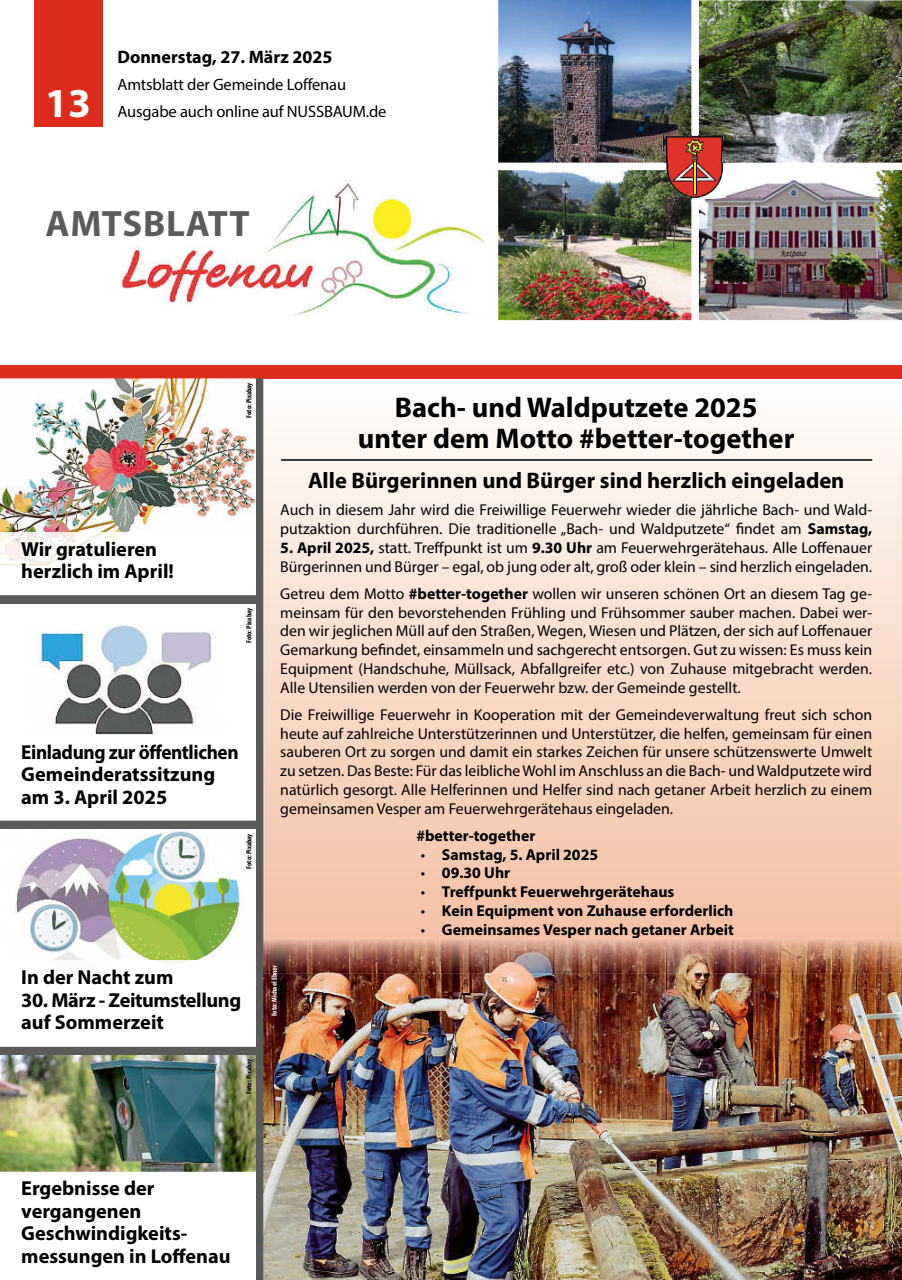
<style>
.page{position:relative;width:902px;height:1280px;background:#fff}
.page>*{position:absolute;margin:0;border:0;box-sizing:border-box;transform-origin:0 0}
.t1{font:700 41.25px "Myriad Pro";color:#fff}
.t2{font:700 36.9px "Myriad Pro";letter-spacing:.02em;color:#5b5b5a}
.t3{font:700 28.5px/31.7px "Myriad Pro";color:#000;text-align:center}
.t4{font:700 22.5px "Myriad Pro";color:#000}
.t5{font:700 20.25px/22.5px "Myriad Pro";color:#000}
.t6{font:700 20.25px/22.5px "Myriad Pro";color:#000;scale:.95 1}
.t7{font:700 20.25px/22.5px "Myriad Pro";letter-spacing:-.02em;color:#000}
.t8{font:700 18px "Myriad Pro";color:#000}
.t9{font:16.5px "Myriad Pro";letter-spacing:-.01em;color:#000}
.t10{font:15.75px/18.8px "Myriad Pro";color:#000}
.t11{font:700 15.75px "Myriad Pro";color:#000}
.t12{font:700 condensed 7.5px "Myriad Pro";color:#000}
.t13{font:700 condensed 7.5px "Myriad Pro";color:#fff}
.s1{font-weight:700}
.s2{font-weight:400}
</style>
<div class="page">
<div style="left:0;top:365px;width:901px;height:13px;background:#dd2b1c"></div>
<div style="left:0;top:595px;width:255px;height:9px;background:#5b5b5a"></div>
<div style="left:256px;top:378px;width:7px;height:902px;background:#5b5b5a"></div>
<div style="left:34px;top:0;width:68px;height:126px;background:#dd2b1c"></div>
<img style="left:698px;top:0;width:203px;height:163px">
<img style="left:498px;top:170px;width:193px;height:150px">
<img style="left:498px;top:0;width:193px;height:163px">
<img style="left:698px;top:170px;width:203px;height:150px">
<img style="left:121px;top:180px;width:368px;height:137px">
<img style="left:666px;top:135px;width:58px;height:64px">
<img style="left:698px;top:135px;width:27px;height:28px">
<img style="left:664px;top:170px;width:27px;height:29px">
<img style="left:664px;top:135px;width:27px;height:28px">
<img style="left:698px;top:170px;width:27px;height:29px">
<svg style="left:264px;top:427px;width:637px;height:511px;background:#f8dbcb"></svg>
<hr style="left:263px;top:378px;width:638px;height:1px;background:#e52527">
<svg style="left:263px;top:378px;width:1px;height:588px"></svg>
<div style="left:442px;top:923px;width:291px;height:15px;background:#f4c1a7"></div>
<img style="left:263px;top:938px;width:638px;height:342px">
<hr style="left:281px;top:459px;width:591px;height:2px;background:#000">
<svg style="left:901px;top:938px;width:1px;height:35px"></svg>
<img style="left:265px;top:938px;width:636px;height:1px">
<img style="left:263px;top:939px;width:638px;height:34px">
<svg style="left:272px;top:965px;width:5px;height:8px"></svg>
<img style="left:0;top:1054px;width:255px;height:118px">
<img style="left:14px;top:829px;width:231px;height:131px">
<img style="left:36px;top:624px;width:180px;height:111px">
<div style="left:0;top:821px;width:259px;height:8px;background:#5b5b5a"></div>
<div style="left:0;top:1046px;width:259px;height:8px;background:#5b5b5a"></div>
<img style="left:0;top:378px;width:255px;height:154px">
<img style="left:0;top:532px;width:126px;height:33px">
<svg style="left:0;top:820px;width:256px;height:1px"></svg>
<h1 class="t1" style="left:45px;top:76px;width:47px">13</h1>
<p class="t8" style="left:117px;top:46px;width:216px">Donnerstag, 27. März 2025</p>
<p class="t9" style="left:117px;top:74px;width:230px">Amtsblatt der Gemeinde Loffenau</p>
<p class="t9" style="left:117px;top:101px;width:270px">Ausgabe auch online auf NUSSBAUM.de</p>
<h2 class="t2" style="left:45px;top:199px;width:206px">AMTSBLATT</h2>
<p class="t12" style="left:244px;top:418px;width:37px;rotate:-90deg">Foto: Pixabay</p>
<p class="t5" style="left:21px;top:537px;width:154px">Wir gratulieren herzlich im April!</p>
<p class="t12" style="left:244px;top:643px;width:37px;rotate:-90deg">Foto: Pixabay</p>
<p class="t6" style="left:21px;top:740px;width:230px">Einladung zur öffentlichen<br>Gemeinderatssitzung am 3. April 2025</p>
<p class="t12" style="left:244px;top:869px;width:37px;rotate:-90deg">Foto: Pixabay</p>
<p class="t5" style="left:21px;top:965px;width:154px">In der Nacht zum</p>
<p class="t7" style="left:21px;top:988px;width:221px">30. März - Zeitumstellung auf Sommerzeit</p>
<p class="t12" style="left:244px;top:1094px;width:37px;rotate:-90deg">Foto: Pixabay</p>
<h3 class="t3" style="left:358px;top:390px;width:438px">Bach- und Waldputzete 2025 unter dem Motto #better-together</h3>
<h3 class="t4" style="left:308px;top:466px;width:538px">Alle Bürgerinnen und Bürger sind herzlich eingeladen</h3>
<p class="t10" style="left:280px;top:500px;width:593px">Auch in diesem Jahr wird die Freiwillige Feuerwehr wieder die jährliche Bach- und Wald&shy;putzaktion durchführen. Die traditionelle „Bach- und Waldputzete“ findet am <span class="s1">Samstag,</span></p>
<p class="t10" style="left:280px;top:538px;width:593px"><span class="s1">5. April 2025,</span> statt. Treffpunkt ist um <span class="s1">9.30 Uhr</span> am Feuerwehrgerätehaus. Alle Loffenauer<br>Bürgerinnen und Bürger – egal, ob jung oder alt, groß oder klein – sind herzlich eingeladen.</p>
<p class="t10" style="left:280px;top:584px;width:593px;text-align:justify">Getreu dem Motto <span class="s1">#better-together</span> wollen wir unseren schönen Ort an diesem Tag ge&shy;meinsam für den bevorstehenden Frühling und Frühsommer sauber machen. Dabei wer&shy;den wir jeglichen Müll auf den Straßen, Wegen, Wiesen und Plätzen, der sich auf Loffenauer Gemarkung befindet, einsammeln und sachgerecht entsorgen. Gut zu wissen: Es muss kein Equipment (Handschuhe, Müllsack, Abfallgreifer etc.) von Zuhause mitgebracht werden.<br>Alle Utensilien werden von der Feuerwehr bzw. der Gemeinde gestellt.</p>
<p class="t10" style="left:280px;top:705px;width:593px;text-align:justify">Die Freiwillige Feuerwehr in Kooperation mit der Gemeindeverwaltung freut sich schon heute auf zahlreiche Unterstützerinnen und Unterstützer, die helfen, gemeinsam für einen sauberen Ort zu sorgen und damit ein starkes Zeichen für unsere schützenswerte Umwelt zu setzen. Das Beste: Für das leibliche Wohl im Anschluss an die Bach- und Waldputzete wird natürlich gesorgt. Alle Helferinnen und Helfer sind nach getaner Arbeit herzlich zu einem gemeinsamen Vesper am Feuerwehrgerätehaus eingeladen.</p>
<p class="t11" style="left:416px;top:825px;width:120px">#better-together</p>
<p class="t11" style="left:420px;top:844px;width:179px"><span class="s2">•</span> Samstag, 5. April 2025</p>
<p class="t11" style="left:420px;top:863px;width:91px"><span class="s2">•</span> 09.30 Uhr</p>
<p class="t11" style="left:420px;top:881px;width:255px"><span class="s2">•</span> Treffpunkt Feuerwehrgerätehaus</p>
<p class="t11" style="left:420px;top:900px;width:314px"><span class="s2">•</span> Kein Equipment von Zuhause erforderlich</p>
<p class="t11" style="left:420px;top:919px;width:315px"><span class="s2">•</span> Gemeinsames Vesper nach getaner Arbeit</p>
<p class="t13" style="left:270px;top:1016px;width:53px;rotate:-90deg">Foto: Michael Ebner</p>
<p class="t5" style="left:21px;top:1177px;width:211px">Ergebnisse der vergangenen<br>Geschwindigkeits&shy;messungen in Loffenau</p>
</div>
